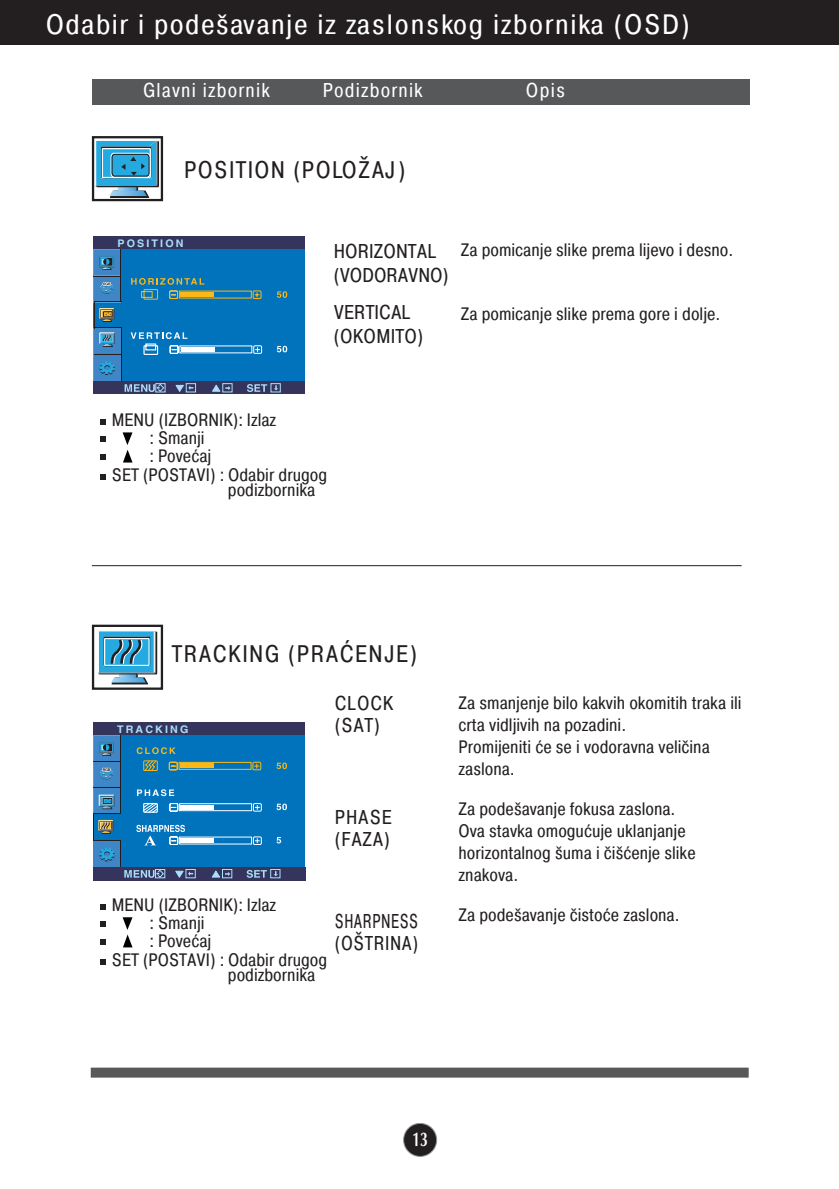
<style>
.page{position:relative;width:839px;height:1189px;background:#fff}
.page>*{position:absolute;margin:0;border:0;box-sizing:border-box;transform-origin:0 0}
.t1{font:28px "Pragmatica Cond Cr";letter-spacing:.05em;color:#fff;scale:1.05 1}
.t2{font:24px "Pragmatica Cond Cr";letter-spacing:.06em;color:#231f20}
.t3{font:20px/24px "Pragmatica Cond Cr";letter-spacing:.01em;color:#231f20}
.t4{font:20px "Pragmatica Cond Cr";letter-spacing:.06em;color:#fff}
.t5{font:20px/22px "Pragmatica Cond Cr";letter-spacing:.03em;color:#231f20;scale:.8 1}
.t6{font:20px/22px "Pragmatica Cond Cr";letter-spacing:.045em;color:#231f20}
.t7{font:20px/22px "Pragmatica Cond Cr";letter-spacing:.04em;color:#231f20}
.t8{font:700 20px "Optima";color:#fff;scale:.7 1}
.t9{font:18px/22px "Pragmatica Cond Cr";color:#231f20}
.t10{font:700 10.4px "Helvetica";letter-spacing:.2em;color:#aae0f9}
.s1{font-family:"Helvetica"}
</style>
<div class="page">
<div style="left:403px;top:1123px;width:33px;height:33px;background:#231f20;border-radius:50%"></div>
<div style="left:403px;top:1123px;width:34px;height:34px;border:2px solid #939598;border-radius:50%"></div>
<div style="left:0;top:0;width:839px;height:45px;background:#231f20"></div>
<div style="left:92px;top:79px;width:657px;height:26px;background:#57585a"></div>
<div style="left:91px;top:1067px;width:657px;height:10px;background:#57585a"></div>
<hr style="left:92px;top:565px;width:649px;height:1px;background:#231f20">
<svg style="left:97px;top:631px;width:60px;height:54px"></svg>
<div style="left:92px;top:624px;width:71px;height:66px;border:2px solid #231f20"></div>
<div style="left:93px;top:722px;width:212px;height:14px;background:#34345c"></div>
<div style="left:93px;top:867px;width:212px;height:13px;background:#34345c"></div>
<div style="left:93px;top:736px;width:212px;height:131px;background:#0073bc"></div>
<div style="left:93px;top:761px;width:27px;height:26px;background:#4aa3da"></div>
<div style="left:94px;top:762px;width:26px;height:25px;background:#3f86c7"></div>
<div style="left:94px;top:735px;width:27px;height:26px;background:#4aa3da"></div>
<div style="left:94px;top:736px;width:26px;height:25px;background:#3f86c7"></div>
<svg style="left:93px;top:761px;width:27px;height:18px"></svg>
<svg style="left:99px;top:742px;width:14px;height:13px"></svg>
<hr style="left:120px;top:735px;width:1px;height:78px;background:#231f20">
<svg style="left:276px;top:762px;width:11px;height:7px"></svg>
<svg style="left:137px;top:747px;width:125px;height:24px"></svg>
<svg style="left:93px;top:787px;width:194px;height:91px"></svg>
<svg style="left:95px;top:140px;width:64px;height:58px"></svg>
<div style="left:92px;top:136px;width:71px;height:65px;border:2px solid #231f20"></div>
<div style="left:94px;top:236px;width:211px;height:14px;background:#34345c"></div>
<div style="left:93px;top:380px;width:212px;height:14px;background:#34345c"></div>
<div style="left:94px;top:250px;width:211px;height:131px;background:#0073bc"></div>
<div style="left:94px;top:276px;width:27px;height:26px;background:#231f20"></div>
<div style="left:94px;top:276px;width:26px;height:25px;background:#3f86c7"></div>
<div style="left:94px;top:328px;width:27px;height:26px;background:#3f86c7"></div>
<div style="left:94px;top:355px;width:27px;height:26px;background:#3f86c7"></div>
<svg style="left:277px;top:291px;width:10px;height:7px"></svg>
<svg style="left:277px;top:346px;width:10px;height:6px"></svg>
<div style="left:94px;top:250px;width:27px;height:26px;background:#231f20"></div>
<div style="left:94px;top:250px;width:26px;height:25px;background:#3f86c7"></div>
<svg style="left:94px;top:256px;width:26px;height:37px"></svg>
<hr style="left:121px;top:327px;width:1px;height:54px;background:#231f20">
<svg style="left:94px;top:354px;width:27px;height:1px"></svg>
<hr style="left:121px;top:249px;width:1px;height:52px;background:#231f20">
<svg style="left:94px;top:302px;width:27px;height:45px"></svg>
<svg style="left:131px;top:278px;width:131px;height:22px"></svg>
<svg style="left:131px;top:332px;width:131px;height:23px"></svg>
<svg style="left:99px;top:361px;width:16px;height:14px"></svg>
<svg style="left:125px;top:383px;width:155px;height:9px"></svg>
<svg style="left:100px;top:474px;width:6px;height:5px"></svg>
<svg style="left:100px;top:454px;width:6px;height:6px"></svg>
<svg style="left:100px;top:436px;width:6px;height:6px"></svg>
<svg style="left:100px;top:419px;width:6px;height:5px"></svg>
<svg style="left:123px;top:432px;width:9px;height:30px"></svg>
<svg style="left:100px;top:959px;width:6px;height:5px"></svg>
<svg style="left:100px;top:939px;width:6px;height:5px"></svg>
<svg style="left:100px;top:921px;width:6px;height:6px"></svg>
<svg style="left:100px;top:904px;width:6px;height:5px"></svg>
<svg style="left:123px;top:917px;width:9px;height:30px"></svg>
<h1 class="t1" style="left:46px;top:14px;width:615px">Odabir i podešavanje iz zaslonskog izbornika (OSD)</h1>
<p class="t4" style="left:143px;top:83px;width:128px">Glavni izbornik</p>
<p class="t4" style="left:323px;top:83px;width:102px">Podizbornik</p>
<p class="t4" style="left:526px;top:83px;width:41px">Opis</p>
<h2 class="t2" style="left:184px;top:161px;width:223px">POSITION (POLOŽAJ)</h2>
<p class="t10" style="left:117px;top:240px;width:68px">POSITION</p>
<p class="t3" style="left:334px;top:241px;width:116px">HORIZONTAL (VODORAVNO)</p>
<p class="t3" style="left:334px;top:302px;width:91px">VERTICAL (OKOMITO)</p>
<p class="t9" style="left:461px;top:241px;width:274px">Za pomicanje slike prema lijevo i desno.</p>
<p class="t9" style="left:461px;top:305px;width:261px">Za pomicanje slike prema gore i dolje.</p>
<p class="t9" style="left:149px;top:413px;width:128px;line-height:17.6px;text-indent:-38px">MENU (IZBORNIK)<span class="s1">:</span> Izlaz <span class="s1">:</span> Smanji<br><span class="s1">:</span> Povećaj</p>
<p class="t9" style="left:228px;top:470px;width:101px;line-height:14.6px;text-indent:-116px">SET (POSTAVI) <span class="s1">:</span> Odabir drugog podizbornika</p>
<h2 class="t2" style="left:172px;top:644px;width:247px">TRACKING (PRAĆENJE)</h2>
<p class="t10" style="left:117px;top:725px;width:73px">TRACKING</p>
<p class="t7" style="left:335px;top:694px;width:60px">CLOCK (SAT)</p>
<p class="t6" style="left:335px;top:808px;width:58px">PHASE (FAZA)</p>
<p class="t9" style="left:149px;top:898px;width:128px;line-height:17.6px;text-indent:-38px">MENU (IZBORNIK)<span class="s1">:</span> Izlaz <span class="s1">:</span> Smanji<br><span class="s1">:</span> Povećaj</p>
<p class="t9" style="left:228px;top:954px;width:101px;line-height:14.6px;text-indent:-116px">SET (POSTAVI) <span class="s1">:</span> Odabir drugog podizbornika</p>
<p class="t5" style="left:335px;top:912px;width:106px">SHARPNESS (OŠTRINA)</p>
<p class="t9" style="left:458px;top:693px;width:284px">Za smanjenje bilo kakvih okomitih traka ili crta vidljivih na pozadini.<br>Promijeniti će se i vodoravna veličina zaslona.</p>
<p class="t9" style="left:458px;top:799px;width:239px">Za podešavanje fokusa zaslona.<br>Ova stavka omogućuje uklanjanje horizontalnog šuma i čišćenje slike znakova.</p>
<p class="t9" style="left:458px;top:905px;width:223px">Za podešavanje čistoće zaslona.</p>
<p class="t8" style="left:412px;top:1131px;width:23px">13</p>
</div>
